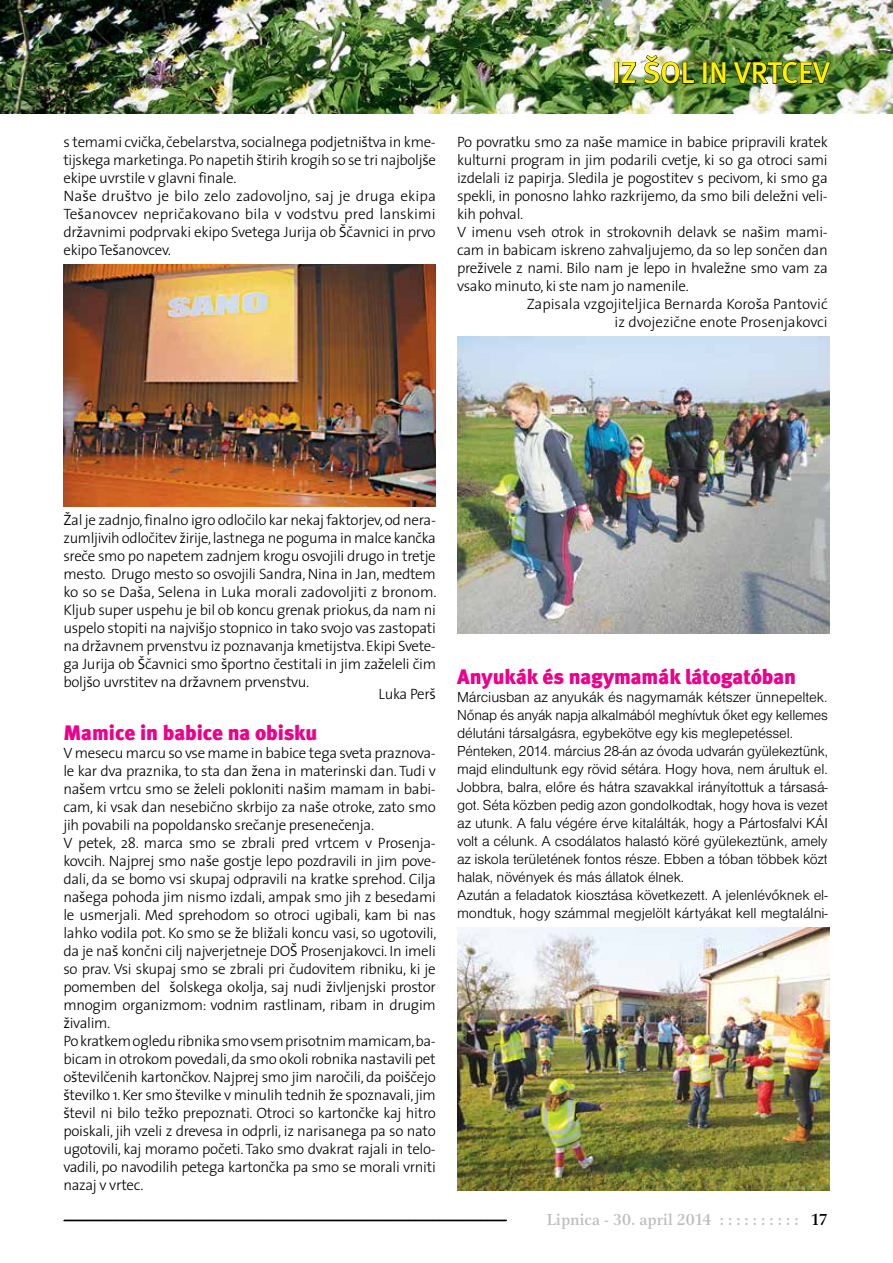
<style>
.page{position:relative;width:893px;height:1263px;background:#fff}
.page>*{position:absolute;margin:0;border:0;box-sizing:border-box;transform-origin:0 0}
.t1{font:30px "Meta Medium CE";color:#fff200}
.t2{font:21px "Meta Black CELF";letter-spacing:-.005em;color:#ec008c}
.t3{font:500 16.5px "Gamma Itc TEE";color:#bcbec0}
.t4{font:300 15px/18px "The Sans OT";letter-spacing:-.02em;color:#000}
.t5{font:15px/18px "Nimbus San DEE Ligh";letter-spacing:-.01em;color:#000}
.t6{font:300 15px "The Sans OT";color:#000}
.s1{color:#000}
</style>
<div class="page">
<img style="left:0;top:0;width:893px;height:114px">
<div style="left:615px;top:62px;width:4px;height:22px;border:1px solid #000"></div>
<svg style="left:621px;top:62px;width:16px;height:22px"></svg>
<img style="left:643px;top:55px;width:52px;height:29px">
<div style="left:703px;top:62px;width:4px;height:22px;border:1px solid #000"></div>
<svg style="left:711px;top:0;width:15px;height:84px"></svg>
<img style="left:733px;top:61px;width:98px;height:25px">
<svg style="left:63px;top:1219px;width:444px;height:2px"></svg>
<img style="left:64px;top:264px;width:372px;height:242px">
<img style="left:457px;top:337px;width:372px;height:297px">
<img style="left:457px;top:927px;width:372px;height:264px">
<p class="t4" style="left:63px;top:132px;width:374px">s temami cvička, čebelarstva, socialnega podjetništva in kme&shy;tijskega marketinga. Po napetih štirih krogih so se tri najboljše ekipe uvrstile v glavni finale.<br>Naše društvo je bilo zelo zadovoljno, saj je druga ekipa Tešanovcev nepričakovano bila v vodstvu pred lanskimi državnimi podprvaki ekipo Svetega Jurija ob Ščavnici in prvo ekipo Tešanovcev.</p>
<h1 class="t1" style="left:613px;top:54px;width:219px">IZ ŠOL IN VRTCEV</h1>
<p class="t4" style="left:457px;top:132px;width:372px">Po povratku smo za naše mamice in babice pripravili kratek</p>
<p class="t4" style="left:457px;top:150px;width:372px">kulturni program in jim podarili cvetje, ki so ga otroci sami</p>
<p class="t4" style="left:457px;top:168px;width:372px">izdelali iz papirja. Sledila je pogostitev s pecivom, ki smo ga</p>
<p class="t4" style="left:457px;top:186px;width:372px">spekli, in ponosno lahko razkrijemo, da smo bili deležni veli-</p>
<p class="t4" style="left:457px;top:204px;width:68px">kih pohval.</p>
<p class="t4" style="left:457px;top:222px;width:372px">V imenu vseh otrok in strokovnih delavk se našim mami-</p>
<p class="t4" style="left:457px;top:240px;width:372px">cam in babicam iskreno zahvaljujemo, da so lep sončen dan</p>
<p class="t4" style="left:457px;top:258px;width:372px">preživele z nami. Bilo nam je lepo in hvaležne smo vam za</p>
<p class="t4" style="left:457px;top:276px;width:233px">vsako minuto, ki ste nam jo namenile.</p>
<p class="t6" style="left:527px;top:292px;width:303px">Zapisala vzgojiteljica Bernarda Koroša Pantović</p>
<p class="t6" style="left:615px;top:310px;width:215px">iz dvojezične enote Prosenjakovci</p>
<p class="t4" style="left:63px;top:510px;width:375px;text-align:justify">Žal je zadnjo, finalno igro odločilo kar nekaj faktorjev, od nera&shy;zumljivih odločitev žirije, lastnega ne poguma in malce kančka sreče smo po napetem zadnjem krogu osvojili drugo in tretje mesto. Drugo mesto so osvojili Sandra, Nina in Jan, medtem ko so se Daša, Selena in Luka morali zadovoljiti z bronom.<br>Kljub super uspehu je bil ob koncu grenak priokus, da nam ni uspelo stopiti na najvišjo stopnico in tako svojo vas zastopati na državnem prvenstvu iz poznavanja kmetijstva. Ekipi Svete&shy;ga Jurija ob Ščavnici smo športno čestitali in jim zaželeli čim boljšo uvrstitev na državnem prvenstvu.</p>
<p class="t4" style="left:379px;top:684px;width:59px">Luka Perš</p>
<h2 class="t2" style="left:63px;top:719px;width:256px">Mamice in babice na obisku</h2>
<p class="t4" style="left:63px;top:743px;width:375px">V mesecu marcu so vse mame in babice tega sveta praznova&shy;le kar dva praznika, to sta dan žena in materinski dan. Tudi v našem vrtcu smo se želeli pokloniti našim mamam in babi&shy;cam, ki vsak dan nesebično skrbijo za naše otroke, zato smo jih povabili na popoldansko srečanje presenečenja.<br>V petek, 28. marca smo se zbrali pred vrtcem v Prosenja&shy;kovcih. Najprej smo naše gostje lepo pozdravili in jim pove&shy;dali, da se bomo vsi skupaj odpravili na kratke sprehod. Cilja našega pohoda jim nismo izdali, ampak smo jih z besedami le usmerjali. Med sprehodom so otroci ugibali, kam bi nas lahko vodila pot. Ko smo se že bližali koncu vasi, so ugotovili, da je naš končni cilj najverjetneje DOŠ Prosenjakovci. In imeli so prav. Vsi skupaj smo se zbrali pri čudovitem ribniku, ki je pomemben del šolskega okolja, saj nudi življenjski prostor mnogim organizmom: vodnim rastlinam, ribam in drugim živalim.<br>Po kratkem ogledu ribnika smo vsem prisotnim mamicam, ba&shy;bicam in otrokom povedali, da smo okoli robnika nastavili pet oštevilčenih kartončkov. Najprej smo jim naročili, da poiščejo številko 1. Ker smo številke v minulih tednih že spoznavali, jim števil ni bilo težko prepoznati. Otroci so kartončke kaj hitro poiskali, jih vzeli z drevesa in odprli, iz narisanega pa so nato ugotovili, kaj moramo početi. Tako smo dvakrat rajali in telo&shy;vadili, po navodilih petega kartončka pa smo se morali vrniti nazaj v vrtec.</p>
<h2 class="t2" style="left:457px;top:664px;width:341px">Anyukák és nagymamák látogatóban</h2>
<p class="t5" style="left:457px;top:688px;width:372px">Márciusban az anyukák és nagymamák kétszer ünnepeltek.<br>Nőnap és anyák napja alkalmából meghívtuk őket egy kellemes délutáni társalgásra, egybekötve egy kis meglepetéssel.<br>Pénteken, 2014. március 28-án az óvoda udvarán gyülekeztünk, majd elindultunk egy rövid sétára. Hogy hova, nem árultuk el.<br>Jobbra, balra, előre és hátra szavakkal irányítottuk a társasá&shy;got. Séta közben pedig azon gondolkodtak, hogy hova is vezet az utunk. A falu végére érve kitalálták, hogy a Pártosfalvi KÁI volt a célunk. A csodálatos halastó köré gyülekeztünk, amely az iskola területének fontos része. Ebben a tóban többek közt halak, növények és más állatok élnek.<br>Azután a feladatok kiosztása következett. A jelenlévőknek el&shy;mondtuk, hogy számmal megjelölt kártyákat kell megtalálni-</p>
<p class="t3" style="left:547px;top:1209px;width:283px">Lipnica - 30. april 2014 : : : : : : : : : : <span class="s1">17</span></p>
</div>
